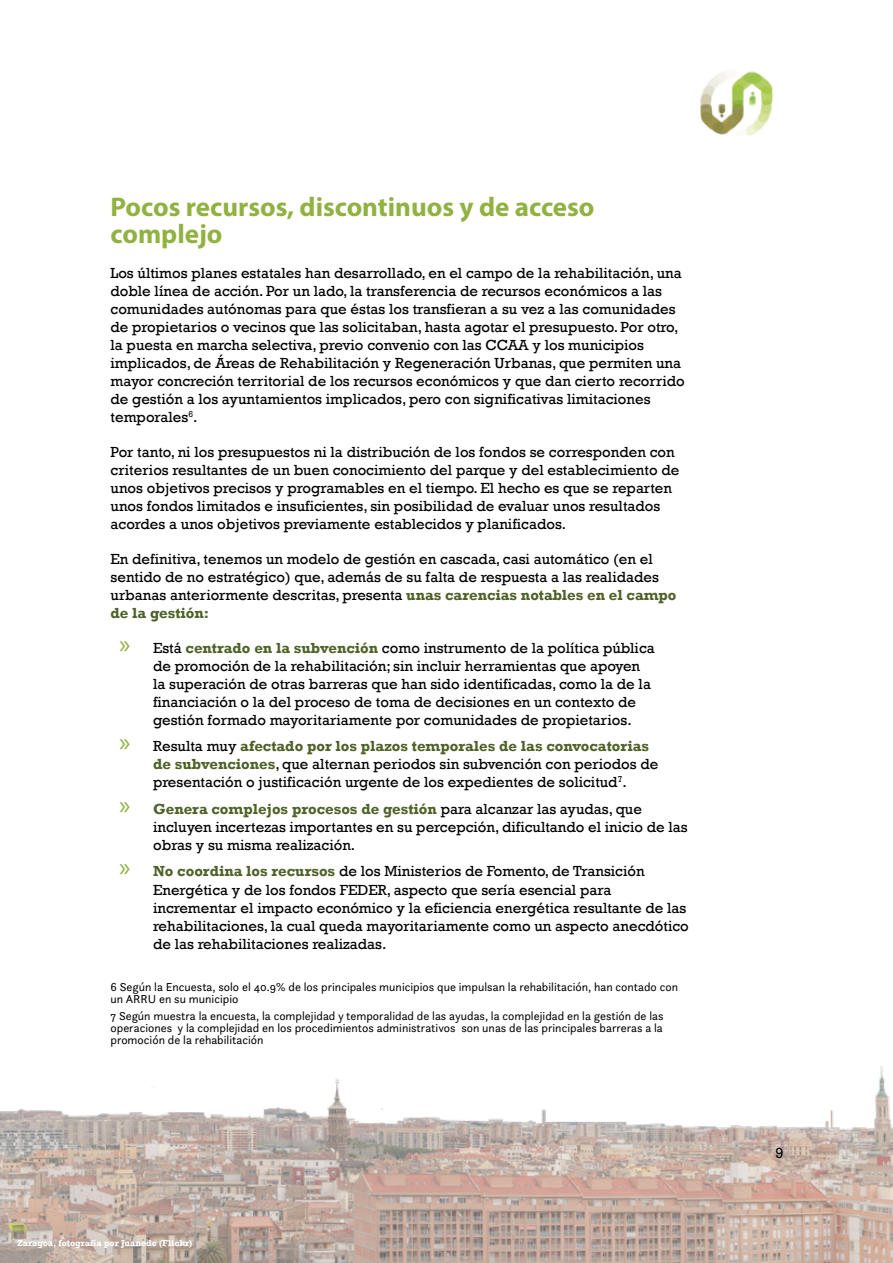
<style>
.page{position:relative;width:893px;height:1263px;background:#fff}
.page>*{position:absolute;margin:0;border:0;box-sizing:border-box;transform-origin:0 0}
.t1{font:700 27px/27px "Myriad Pro";color:#91b241}
.t2{font:15px/18px "Rockwell";color:#000}
.t3{font:12px/12px "Questa Sans";color:#000}
.t4{font:700 9px "Rockwell";color:#fff}
.s1{font-weight:700;color:#4f6228}
.s2{font-family:"Myriad Pro";font-size:27px;color:#91b241}
</style>
<div class="page">
<img style="left:0;top:1066px;width:893px;height:197px">
<img style="left:700px;top:71px;width:73px;height:65px">
<h1 class="t1" style="left:111px;top:192px;width:485px">Pocos recursos, discontinuos y de acceso complejo</h1>
<p class="t2" style="left:111px;top:264px;width:576px">Los últimos planes estatales han desarrollado, en el campo de la rehabilitación, una doble línea de acción. Por un lado, la transferencia de recursos económicos a las comunidades autónomas para que éstas los transfieran a su vez a las comunidades de propietarios o vecinos que las solicitaban, hasta agotar el presupuesto. Por otro, la puesta en marcha selectiva, previo convenio con las CCAA y los municipios implicados, de Áreas de Rehabilitación y Regeneración Urbanas, que permiten una mayor concreción territorial de los recursos económicos y que dan cierto recorrido de gestión a los ayuntamientos implicados, pero con significativas limitaciones temporales<sup>6</sup>.</p>
<p class="t2" style="left:111px;top:443px;width:570px">Por tanto, ni los presupuestos ni la distribución de los fondos se corresponden con criterios resultantes de un buen conocimiento del parque y del establecimiento de unos objetivos precisos y programables en el tiempo. El hecho es que se reparten unos fondos limitados e insuficientes, sin posibilidad de evaluar unos resultados acordes a unos objetivos previamente establecidos y planificados.</p>
<p class="t2" style="left:111px;top:550px;width:567px">En definitiva, tenemos un modelo de gestión en cascada, casi automático (en el sentido de no estratégico) que, además de su falta de respuesta a las realidades urbanas anteriormente descritas, presenta <span class="s1">unas carencias notables en el campo de la gestión:</span></p>
<p class="t2" style="left:153px;top:639px;width:503px;text-indent:-34px"><span class="s2">»</span> Está <span class="s1">centrado en la subvención</span> como instrumento de la política pública de promoción de la rehabilitación; sin incluir herramientas que apoyen la superación de otras barreras que han sido identificadas, como la de la financiación o la del proceso de toma de decisiones en un contexto de gestión formado mayoritariamente por comunidades de propietarios.</p>
<p class="t2" style="left:153px;top:738px;width:507px;text-indent:-34px"><span class="s2">»</span> Resulta muy <span class="s1">afectado por los plazos temporales de las convocatorias de subvenciones</span>, que alternan periodos sin subvención con periodos de presentación o justificación urgente de los expedientes de solicitud<sup>7</sup>.</p>
<p class="t2" style="left:153px;top:800px;width:536px;text-indent:-34px"><span class="s2">»</span> <span class="s1">Genera complejos procesos de gestión</span> para alcanzar las ayudas, que incluyen incertezas importantes en su percepción, dificultando el inicio de las obras y su misma realización.</p>
<p class="t2" style="left:153px;top:863px;width:537px;text-indent:-34px"><span class="s2">»</span> <span class="s1">No coordina los recursos</span> de los Ministerios de Fomento, de Transición Energética y de los fondos FEDER, aspecto que sería esencial para incrementar el impacto económico y la eficiencia energética resultante de las rehabilitaciones, la cual queda mayoritariamente como un aspecto anecdótico de las rehabilitaciones realizadas.</p>
<p class="t3" style="left:111px;top:981px;width:569px">6 Según la Encuesta, solo el 40.9% de los principales municipios que impulsan la rehabilitación, han contado con un ARRU en su municipio</p>
<p class="t3" style="left:111px;top:1009px;width:554px;text-align:justify">7 Según muestra la encuesta, la complejidad y temporalidad de las ayudas, la complejidad en la gestión de las operaciones y la complejidad en los procedimientos administrativos son unas de las principales barreras a la promoción de la rehabilitación</p>
<p class="t4" style="left:17px;top:1237px;width:177px">Zaragoa, fotografía por Juanedc (Flickr)</p>
<p class="t2" style="left:775px;top:1144px;width:10px">9</p>
</div>
